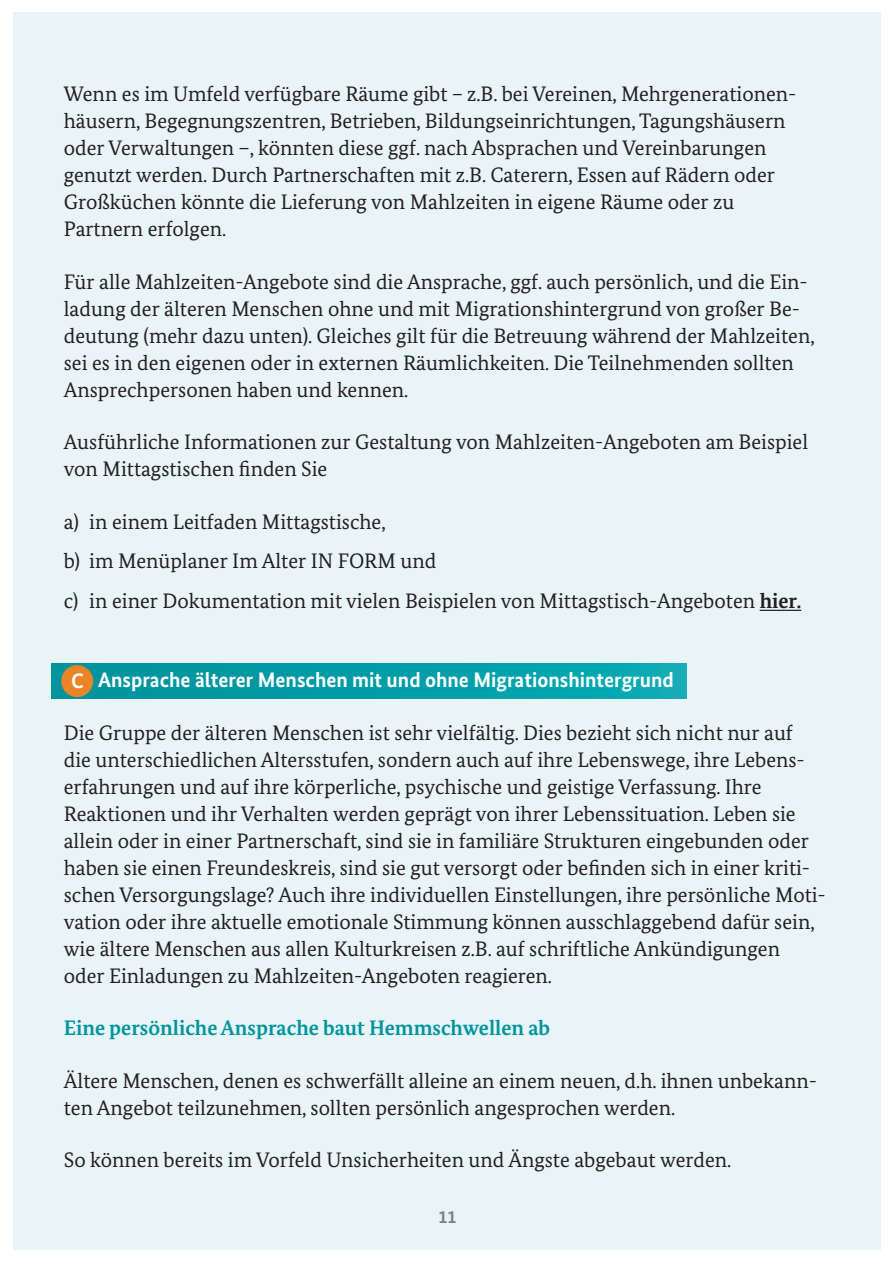
<style>
.page{position:relative;width:893px;height:1263px;background:#fff}
.page>*{position:absolute;margin:0;border:0;box-sizing:border-box;transform-origin:0 0}
.t1{font:21px/27px "Bundes Serif";color:#231f20}
.t2{font:700 21px "Bundes Sans";color:#fff}
.t3{font:700 21px "Bundes Serif";color:#00959e}
.t4{font:700 18px "Bundes Sans";color:#231f20}
.s1{font-weight:700}
</style>
<div class="page">
<div style="left:13px;top:13px;width:867px;height:1237px;background:#e8f4f5"></div>
<hr style="left:760px;top:610px;width:41px;height:1px;background:#231f20">
<svg style="left:51px;top:663px;width:636px;height:35px;background:#019ea7"></svg>
<div style="left:61px;top:665px;width:32px;height:32px;background:#ea8527;border-radius:50%"></div>
<p class="t1" style="left:64px;top:80px;width:734px">Wenn es im Umfeld verfügbare Räume gibt – z.B. bei Vereinen, Mehrgenerationen&shy;häusern, Begegnungszentren, Betrieben, Bildungseinrichtungen, Tagungshäusern oder Verwaltungen –, könnten diese ggf. nach Absprachen und Vereinbarungen genutzt werden. Durch Partnerschaften mit z.B. Caterern, Essen auf Rädern oder Großküchen könnte die Lieferung von Mahlzeiten in eigene Räume oder zu Partnern erfolgen.</p>
<p class="t1" style="left:64px;top:268px;width:752px">Für alle Mahlzeiten-Angebote sind die Ansprache, ggf. auch persönlich, und die Ein&shy;ladung der älteren Menschen ohne und mit Migrationshintergrund von großer Be&shy;deutung (mehr dazu unten). Gleiches gilt für die Betreuung während der Mahlzeiten, sei es in den eigenen oder in externen Räumlichkeiten. Die Teilnehmenden sollten Ansprechpersonen haben und kennen.</p>
<p class="t1" style="left:64px;top:428px;width:746px">Ausführliche Informationen zur Gestaltung von Mahlzeiten-Angeboten am Beispiel von Mittagstischen finden Sie</p>
<p class="t1" style="left:64px;top:502px;width:739px;line-height:39.3px">a) in einem Leitfaden Mittagstische,<br>b) im Menüplaner Im Alter IN FORM und<br>c) in einer Dokumentation mit vielen Beispielen von Mittagstisch-Angeboten <span class="s1">hier.</span></p>
<p class="t2" style="left:98px;top:667px;width:577px">Ansprache älterer Menschen mit und ohne Migrationshintergrund</p>
<p class="t1" style="left:64px;top:719px;width:763px">Die Gruppe der älteren Menschen ist sehr vielfältig. Dies bezieht sich nicht nur auf<br>die unterschiedlichen Altersstufen, sondern auch auf ihre Lebenswege, ihre Lebens&shy;erfahrungen und auf ihre körperliche, psychische und geistige Verfassung. Ihre Reaktionen und ihr Verhalten werden geprägt von ihrer Lebenssituation. Leben sie allein oder in einer Partnerschaft, sind sie in familiäre Strukturen eingebunden oder haben sie einen Freundeskreis, sind sie gut versorgt oder befinden sich in einer kriti&shy;schen Versorgungslage? Auch ihre individuellen Einstellungen, ihre persönliche Moti&shy;vation oder ihre aktuelle emotionale Stimmung können ausschlaggebend dafür sein, wie ältere Menschen aus allen Kulturkreisen z.B. auf schriftliche Ankündigungen oder Einladungen zu Mahlzeiten-Angeboten reagieren.</p>
<p class="t3" style="left:64px;top:1015px;width:488px">Eine persönliche Ansprache baut Hemmschwellen ab</p>
<p class="t1" style="left:64px;top:1067px;width:755px">Ältere Menschen, denen es schwerfällt alleine an einem neuen, d.h. ihnen unbekann&shy;ten Angebot teilzunehmen, sollten persönlich angesprochen werden.</p>
<p class="t1" style="left:64px;top:1146px;width:669px">So können bereits im Vorfeld Unsicherheiten und Ängste abgebaut werden.</p>
<p class="t2" style="left:71px;top:668px;width:14px">C</p>
<p class="t4" style="left:439px;top:1205px;width:19px">11</p>
</div>
